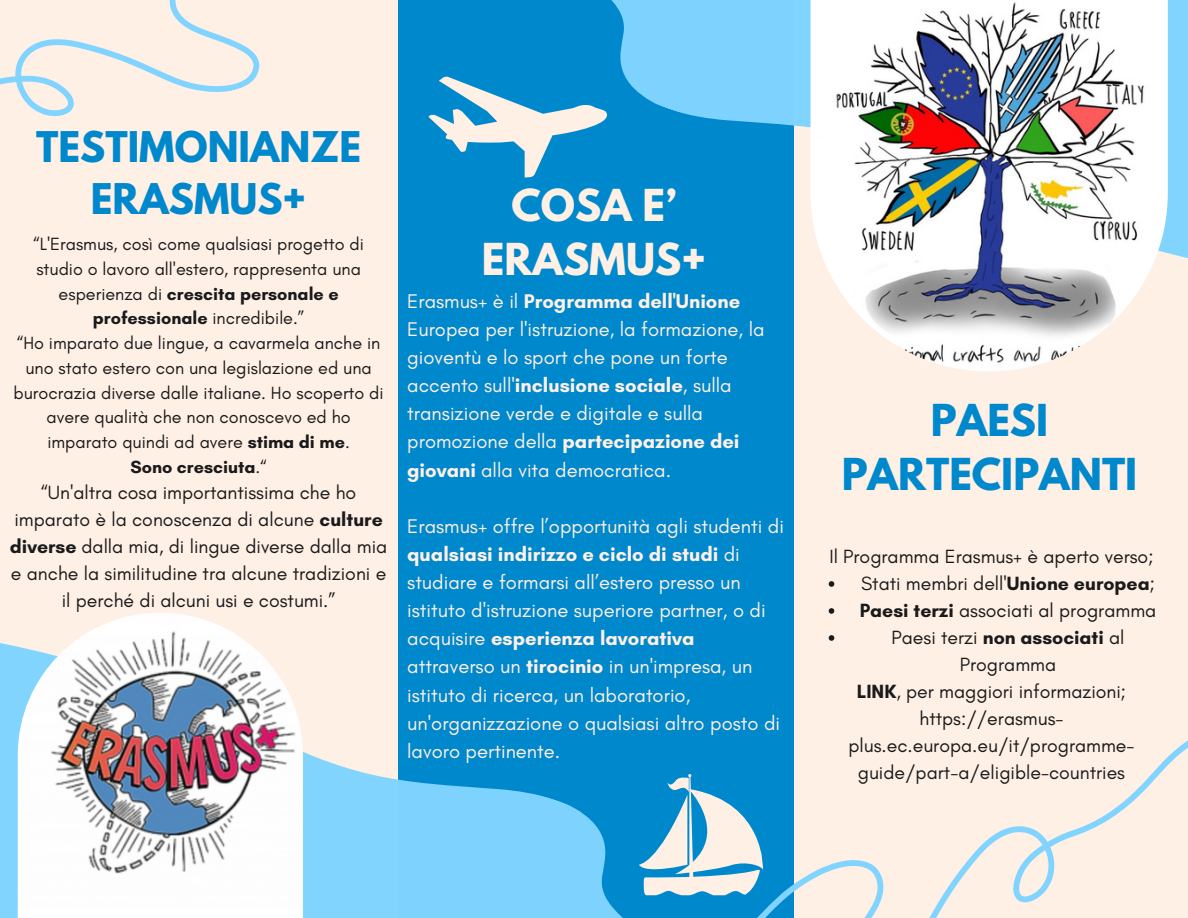
<style>
.page{position:relative;width:1188px;height:918px;background:#fff0e6}
.page>*{position:absolute;margin:0;border:0;box-sizing:border-box;transform-origin:0 0}
.t1{font:700 39px/54px "League Spartan";color:#08c;text-align:center}
.t2{font:700 39px/54px "League Spartan";color:#fff0e6;text-align:center}
.t3{font:700 37.5px/51.8px "League Spartan";color:#08c;text-align:center}
.t4{font:20.25px/28px "Glacial Indifference";color:#fff0e6}
.t5{font:19.5px/27px "Glacial Indifference";color:#1a1a1a;text-align:center}
.t6{font:18px/24.8px "Glacial Indifference";color:#1a1a1a;text-align:center}
.t7{font:700 18px "Glacial Indifference";color:#1a1a1a}
.s1{font-weight:700}
.s2{font-weight:400}
</style>
<div class="page">
<div style="left:398px;top:0;width:396px;height:918px;background:#08c"></div>
<svg style="left:829px;top:581px;width:5px;height:6px"></svg>
<svg style="left:829px;top:608px;width:5px;height:6px"></svg>
<svg style="left:829px;top:635px;width:5px;height:6px"></svg>
<svg style="left:0;top:643px;width:475px;height:275px;fill:#81d4fe"></svg>
<img style="left:18px;top:613px;width:285px;height:305px">
<svg style="left:0;top:0;width:448px;height:117px"></svg>
<svg style="left:475px;top:740px;width:713px;height:178px"></svg>
<svg style="left:611px;top:0;width:577px;height:258px"></svg>
<img style="left:811px;top:0;width:357px;height:371px">
<svg style="left:428px;top:77px;width:179px;height:101px"></svg>
<svg style="left:639px;top:774px;width:127px;height:121px"></svg>
<p class="t3" style="left:36px;top:126px;width:326px">TESTIMONIANZE<br>ERASMUS+</p>
<p class="t6" style="left:33px;top:231px;width:332px">“L'Erasmus, così come qualsiasi progetto di studio o lavoro all'estero, rappresenta una esperienza di <span class="s1">crescita personale e professionale</span> incredibile.”</p>
<p class="t6" style="left:14px;top:330px;width:372px">“Ho imparato due lingue, a cavarmela anche in uno stato estero con una legislazione ed una burocrazia diverse dalle italiane. Ho scoperto di avere qualità che non conoscevo ed ho imparato quindi ad avere <span class="s1">stima di me</span>.</p>
<h1 class="t7" style="left:130px;top:456px;width:138px">Sono cresciuta<span class="s2">.“</span></h1>
<h2 class="t5" style="left:10px;top:478px;width:379px">“Un'altra cosa importantissima che ho imparato è la conoscenza di alcune <span class="s1">culture diverse</span> dalla mia, di lingue diverse dalla mia e anche la similitudine tra alcune tradizioni e il perché di alcuni usi e costumi.”</h2>
<p class="t2" style="left:482px;top:183px;width:226px">COSA E’<br>ERASMUS+</p>
<p class="t4" style="left:407px;top:287px;width:359px">Erasmus+ è il <span class="s1">Programma dell'Unione </span>Europea per l'istruzione, la formazione, la gioventù e lo sport che pone un forte accento sull'<span class="s1">inclusione sociale</span>, sulla transizione verde e digitale e sulla promozione della <span class="s1">partecipazione dei giovani</span> alla vita democratica.</p>
<p class="t4" style="left:407px;top:512px;width:378px">Erasmus+ offre l’opportunità agli studenti di <span class="s1">qualsiasi indirizzo e ciclo di studi</span> di studiare e formarsi all’estero presso un istituto d'istruzione superiore partner, o di acquisire <span class="s1">esperienza lavorativa </span>attraverso un <span class="s1">tirocinio</span> in un'impresa, un istituto di ricerca, un laboratorio, un'organizzazione o qualsiasi altro posto di lavoro pertinente.</p>
<p class="t1" style="left:842px;top:399px;width:297px">PAESI<br>PARTECIPANTI</p>
<h1 class="t5" style="left:829px;top:543px;width:326px">Il Programma Erasmus+ è aperto verso;</h1>
<p class="t5" style="left:861px;top:570px;width:295px">Stati membri dell'<span class="s1">Unione europea</span>;</p>
<h1 class="t5" style="left:860px;top:597px;width:298px"><span class="s1">Paesi terzi</span> associati al programma</h1>
<h2 class="t5" style="left:892px;top:624px;width:235px">Paesi terzi <span class="s1">non associati</span> al<br>Programma</h2>
<h2 class="t5" style="left:848px;top:678px;width:288px"><span class="s1">LINK</span>, per maggiori informazioni; https://erasmus&shy;plus.ec.europa.eu/it/programme&shy;guide/part-a/eligible-countries</h2>
</div>
